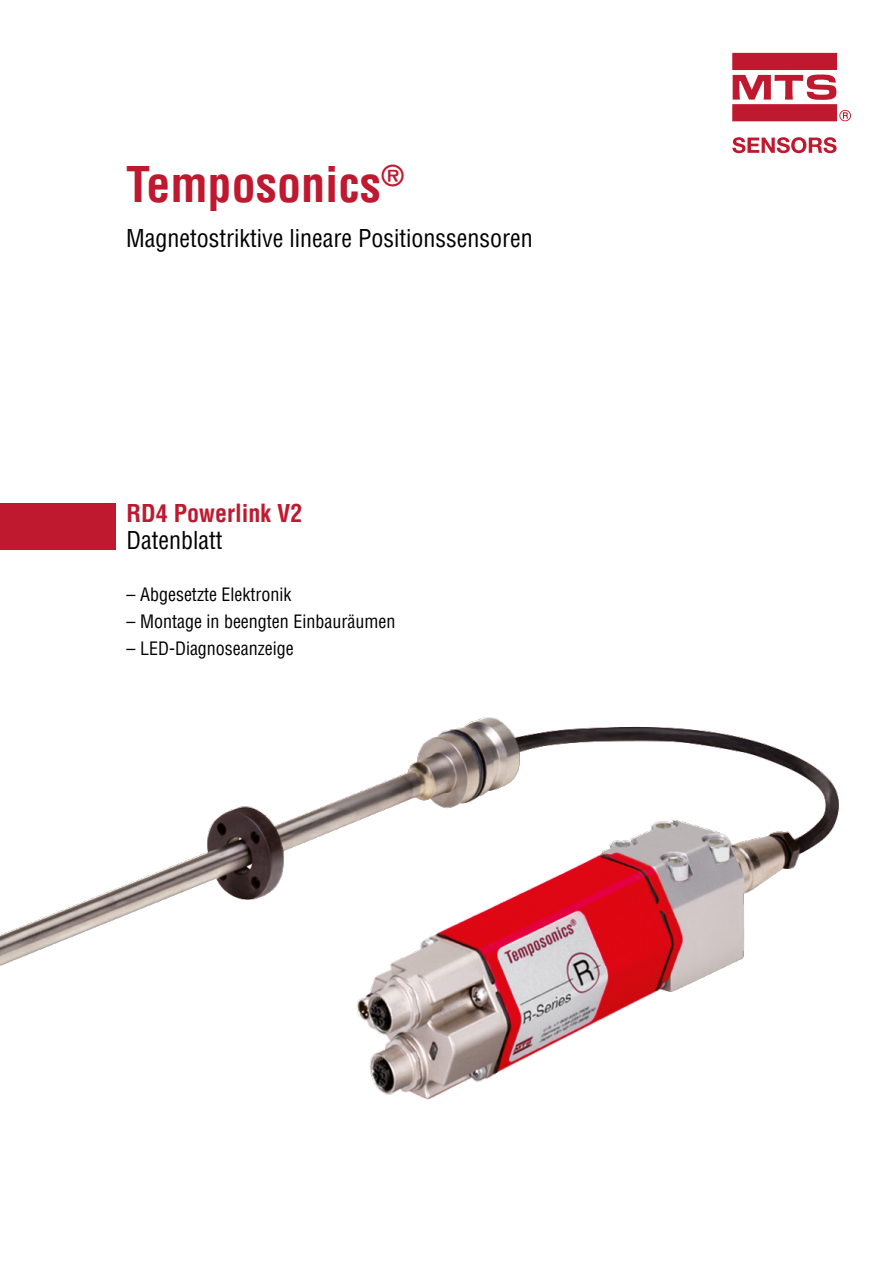
<style>
.page{position:relative;width:893px;height:1263px;background:#fff}
.page>*{position:absolute;margin:0;border:0;box-sizing:border-box;transform-origin:0 0}
.t1{font:700 condensed 48px "Helvetica LT Pro";color:#bf1930}
.t2{font:condensed 24px "Helvetica LT Pro";color:#000}
.t3{font:700 condensed 24px "Helvetica LT Pro";color:#bf1930}
.t4{font:condensed 18px "Helvetica LT Pro";color:#000}
</style>
<div class="page">
<svg style="left:732px;top:53px;width:119px;height:100px"></svg>
<div style="left:0;top:503px;width:116px;height:47px;background:#bf1930"></div>
<img style="left:0;top:717px;width:839px;height:383px">
<h1 class="t1" style="left:126px;top:152px;width:280px">Temposonics<sup>®</sup></h1>
<h2 class="t2" style="left:126px;top:223px;width:408px">Magnetostriktive lineare Positionssensoren</h2>
<h2 class="t3" style="left:126px;top:498px;width:178px">RD4 Powerlink V2</h2>
<h2 class="t2" style="left:126px;top:526px;width:97px">Datenblatt</h2>
<p class="t4" style="left:126px;top:583px;width:166px">– Abgesetzte Elektronik</p>
<p class="t4" style="left:126px;top:610px;width:270px">– Montage in beengten Einbauräumen</p>
<p class="t4" style="left:126px;top:637px;width:169px">– LED-Diagnoseanzeige</p>
</div>
